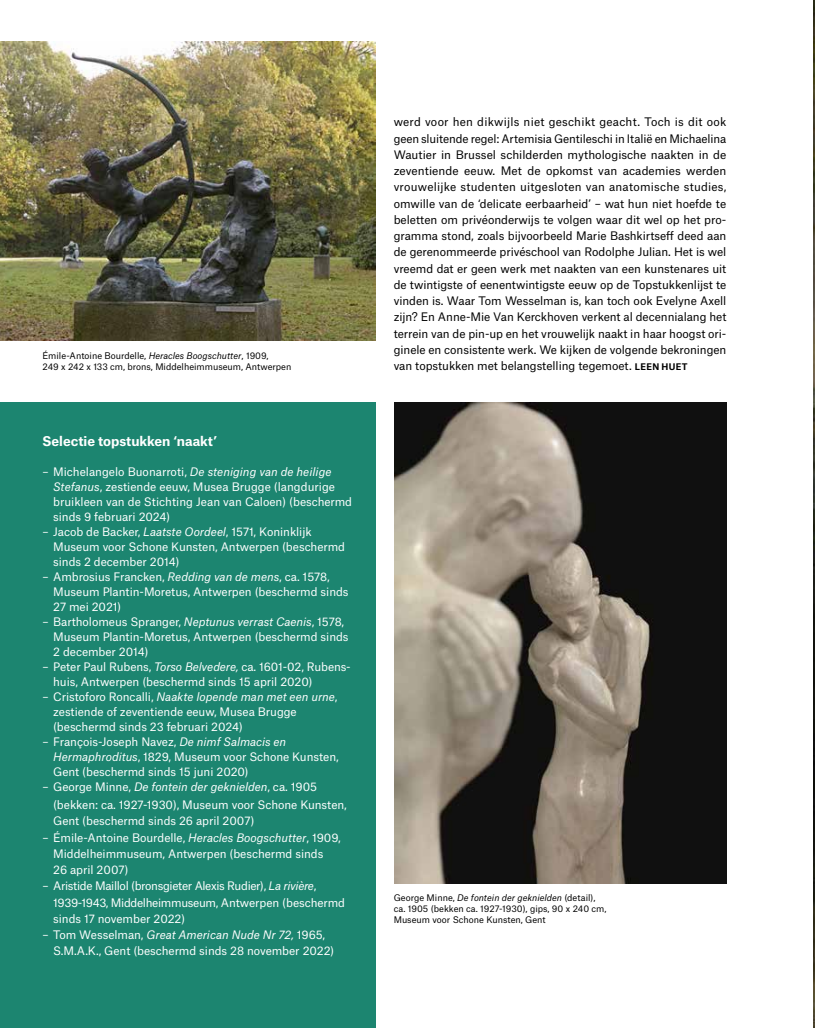
<style>
.page{position:relative;width:815px;height:1028px;background:#fff}
.page>*{position:absolute;margin:0;border:0;box-sizing:border-box;transform-origin:0 0}
.t1{font:700 12.88px "Atlas Grotesk";color:#fff}
.t2{font:11.25px/15px "Atlas Grotesk";letter-spacing:-.005em;color:#fff}
.t3{font:11.25px/16.2px "Atlas Grotesk";letter-spacing:-.005em;color:#000;text-align:justify}
.t4{font:11.25px/16.2px "Atlas Grotesk";letter-spacing:-.03em;color:#fff}
.t5{font:8.75px/11px "Atlas Grotesk";color:#000}
.s1{font-style:italic}
.s2{font-weight:700;font-size:8.75px}
</style>
<div class="page">
<div style="left:0;top:402px;width:376px;height:626px;background:#1c8570"></div>
<img style="left:394px;top:402px;width:332px;height:481px">
<img style="left:0;top:41px;width:376px;height:299px">
<img style="left:813px;top:0;width:2px;height:1028px">
<p class="t5" style="left:43px;top:349px;width:250px">Émile-Antoine Bourdelle, <span class="s1">Heracles Boogschutter</span>, 1909,<br>249 x 242 x 133 cm, brons, Middelheimmuseum, Antwerpen</p>
<p class="t1" style="left:43px;top:430px;width:176px">Selectie topstukken ‘naakt’</p>
<p class="t2" style="left:53px;top:462px;width:301px;text-indent:-11px">– Michelangelo Buonarroti, <span class="s1">De steniging van de heilige Stefanus</span>, zestiende eeuw, Musea Brugge (langdurige bruikleen van de Stichting Jean van Caloen) (beschermd sinds 9 februari 2024)</p>
<p class="t2" style="left:53px;top:522px;width:293px;text-indent:-11px">– Jacob de Backer, <span class="s1">Laatste Oordeel</span>, 1571, Koninklijk<br>Museum voor Schone Kunsten, Antwerpen (beschermd sinds 2 december 2014)</p>
<p class="t2" style="left:53px;top:567px;width:297px;text-indent:-11px">– Ambrosius Francken, <span class="s1">Redding van de mens</span>, ca. 1578,<br>Museum Plantin-Moretus, Antwerpen (beschermd sinds<br>27 mei 2021)</p>
<p class="t2" style="left:53px;top:612px;width:297px;text-indent:-11px">– Bartholomeus Spranger, <span class="s1">Neptunus verrast Caenis</span>, 1578,<br>Museum Plantin-Moretus, Antwerpen (beschermd sinds<br>2 december 2014)</p>
<p class="t2" style="left:53px;top:657px;width:299px;text-indent:-11px">– Peter Paul Rubens, <span class="s1">Torso Belvedere,</span> ca. 1601-02, Rubens&shy;huis, Antwerpen (beschermd sinds 15 april 2020)</p>
<p class="t2" style="left:53px;top:687px;width:286px;text-indent:-11px">– Cristoforo Roncalli, <span class="s1">Naakte lopende man met een urne</span>, zestiende of zeventiende eeuw, Musea Brugge (beschermd sinds 23 februari 2024)</p>
<p class="t2" style="left:53px;top:732px;width:287px;text-indent:-11px">– François-Joseph Navez, <span class="s1">De nimf Salmacis en<br>Hermaphroditus</span>, 1829, Museum voor Schone Kunsten,<br>Gent (beschermd sinds 15 juni 2020)</p>
<p class="t2" style="left:53px;top:776px;width:295px;line-height:18.2px;text-indent:-11px">– George Minne, <span class="s1">De fontein der geknielden</span>, ca. 1905 (bekken: ca. 1927-1930), Museum voor Schone Kunsten,</p>
<p class="t2" style="left:53px;top:812px;width:203px">Gent (beschermd sinds 26 april 2007)</p>
<p class="t2" style="left:53px;top:828px;width:289px;line-height:16.2px;text-indent:-11px">– Émile-Antoine Bourdelle, <span class="s1">Heracles Boogschutter</span>, 1909,<br>Middelheimmuseum, Antwerpen (beschermd sinds<br>26 april 2007)</p>
<p class="t4" style="left:53px;top:876px;width:294px;text-indent:-11px">– Aristide Maillol (bronsgieter Alexis Rudier), <span class="s1">La rivière</span>,<br>1939-1943, Middelheimmuseum, Antwerpen (beschermd sinds 17 november 2022)</p>
<p class="t2" style="left:53px;top:925px;width:283px;line-height:16.2px;text-indent:-11px">– Tom Wesselman, <span class="s1">Great American Nude Nr 72,</span> 1965,<br>S.M.A.K., Gent (beschermd sinds 28 november 2022)</p>
<p class="t3" style="left:394px;top:113px;width:334px">werd voor hen dikwijls niet geschikt geacht. Toch is dit ook geen sluitende regel: Artemisia Gentileschi in Italië en Michaelina Wautier in Brussel schilderden mythologische naakten in de zeventiende eeuw. Met de opkomst van academies werden vrouwelijke studenten uitgesloten van anatomische studies, omwille van de ‘delicate eerbaarheid’ – wat hun niet hoefde te beletten om privéonderwijs te volgen waar dit wel op het pro&shy;gramma stond, zoals bijvoorbeeld Marie Bashkirtseff deed aan de gerenommeerde privéschool van Rodolphe Julian. Het is wel vreemd dat er geen werk met naakten van een kunstenares uit de twintigste of eenentwintigste eeuw op de Topstukkenlijst te vinden is. Waar Tom Wesselman is, kan toch ook Evelyne Axell zijn? En Anne-Mie Van Kerckhoven verkent al decennialang het terrein van de pin-up en het vrouwelijk naakt in haar hoogst ori&shy;ginele en consistente werk. We kijken de volgende bekroningen van topstukken met belangstelling tegemoet. <span class="s2">LEEN HUET</span></p>
<p class="t5" style="left:394px;top:891px;width:214px">George Minne, <span class="s1">De fontein der geknielden</span> (detail), ca. 1905 (bekken ca. 1927-1930), gips, 90 x 240 cm,<br>Museum voor Schone Kunsten, Gent</p>
</div>
